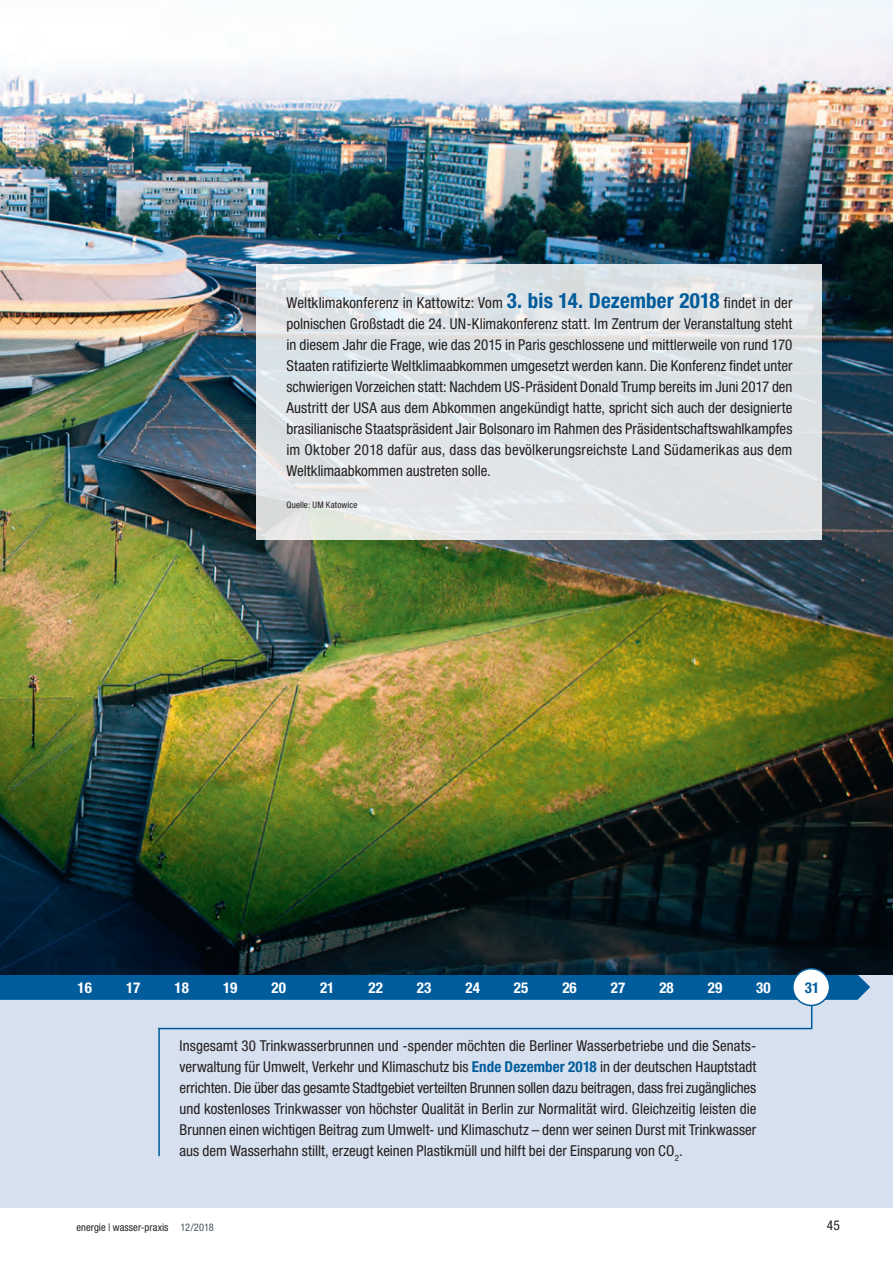
<style>
.page{position:relative;width:893px;height:1263px;background:#fff}
.page>*{position:absolute;margin:0;border:0;box-sizing:border-box;transform-origin:0 0}
.t1{font:condensed 15px/21px "Helvetica Neue LT Std";color:#231f20;text-align:justify}
.t2{font:700 condensed 15px "Helvetica Neue LT Std";color:#fff}
.t3{font:700 condensed 15px "Helvetica Neue LT Std";color:#015c9c}
.t4{font:condensed 13.5px "Helvetica Neue LT Std";color:#231f20}
.t5{font:condensed 10.5px "Helvetica Neue LT Std";letter-spacing:.005em;color:#231f20}
.t6{font:condensed 9px "Helvetica Neue LT Std";letter-spacing:.02em;color:#231f20}
.s1{font-weight:700;font-size:21px;color:#015c9c}
.s2{font-weight:700;color:#015c9c}
.s3{color:#45555d}
</style>
<div class="page">
<div style="left:0;top:974px;width:893px;height:234px;background:#d7e0ee"></div>
<img style="left:0;top:0;width:893px;height:974px">
<svg style="left:0;top:974px;width:870px;height:54px"></svg>
<hr style="left:158px;top:1028px;width:654px;height:1px;background:#015c9c">
<hr style="left:158px;top:1028px;width:2px;height:128px;background:#015c9c">
<svg style="left:256px;top:265px;width:566px;height:275px;fill:#dfe3e6"></svg>
<div style="left:793px;top:969px;width:37px;height:36px;background:#fff;border-radius:50%"></div>
<div style="left:792px;top:968px;width:38px;height:38px;border:2px solid #015c9c;border-radius:50%"></div>
<p class="t1" style="left:286px;top:292px;width:507px">Weltklimakonferenz in Kattowitz: Vom <span class="s1">3. bis 14. Dezember 2018</span> findet in der polnischen Großstadt die 24. UN-Klimakonferenz statt. Im Zentrum der Veranstaltung steht in diesem Jahr die Frage, wie das 2015 in Paris geschlossene und mittlerweile von rund 170<br>Staaten ratifizierte Weltklimaabkommen umgesetzt werden kann. Die Konferenz findet unter schwierigen Vorzeichen statt: Nachdem US-Präsident Donald Trump bereits im Juni 2017 den Austritt der USA aus dem Abkommen angekündigt hatte, spricht sich auch der designierte brasilianische Staatspräsident Jair Bolsonaro im Rahmen des Präsidentschaftswahlkampfes im Oktober 2018 dafür aus, dass das bevölkerungsreichste Land Südamerikas aus dem Weltklimaabkommen austreten solle.</p>
<p class="t6" style="left:286px;top:499px;width:72px">Quelle: UM Katowice</p>
<p class="t2" style="left:78px;top:978px;width:16px">16</p>
<p class="t2" style="left:126px;top:978px;width:16px">17</p>
<p class="t2" style="left:175px;top:978px;width:16px">18</p>
<p class="t2" style="left:223px;top:978px;width:16px">19</p>
<p class="t2" style="left:272px;top:978px;width:16px">20</p>
<p class="t2" style="left:320px;top:978px;width:16px">21</p>
<p class="t2" style="left:368px;top:978px;width:16px">22</p>
<p class="t2" style="left:417px;top:978px;width:16px">23</p>
<p class="t2" style="left:465px;top:978px;width:16px">24</p>
<p class="t2" style="left:514px;top:978px;width:16px">25</p>
<p class="t2" style="left:562px;top:978px;width:16px">26</p>
<p class="t2" style="left:611px;top:978px;width:16px">27</p>
<p class="t2" style="left:659px;top:978px;width:16px">28</p>
<p class="t2" style="left:708px;top:978px;width:16px">29</p>
<p class="t2" style="left:756px;top:978px;width:16px">30</p>
<p class="t3" style="left:805px;top:978px;width:16px">31</p>
<p class="t1" style="left:180px;top:1035px;width:578px">Insgesamt 30 Trinkwasserbrunnen und -spender möchten die Berliner Wasserbetriebe und die Senats&shy;verwaltung für Umwelt, Verkehr und Klimaschutz bis <span class="s2">Ende Dezember 2018</span> in der deutschen Hauptstadt errichten. Die über das gesamte Stadtgebiet verteilten Brunnen sollen dazu beitragen, dass frei zugängliches und kostenloses Trinkwasser von höchster Qualität in Berlin zur Normalität wird. Gleichzeitig leisten die Brunnen einen wichtigen Beitrag zum Umwelt- und Klimaschutz – denn wer seinen Durst mit Trinkwasser aus dem Wasserhahn stillt, erzeugt keinen Plastikmüll und hilft bei der Einsparung von CO<sub>2</sub>.</p>
<p class="t5" style="left:77px;top:1221px;width:139px">energie | wasser-praxis <span class="s3">12/2018</span></p>
<p class="t4" style="left:827px;top:1218px;width:14px">45</p>
</div>
